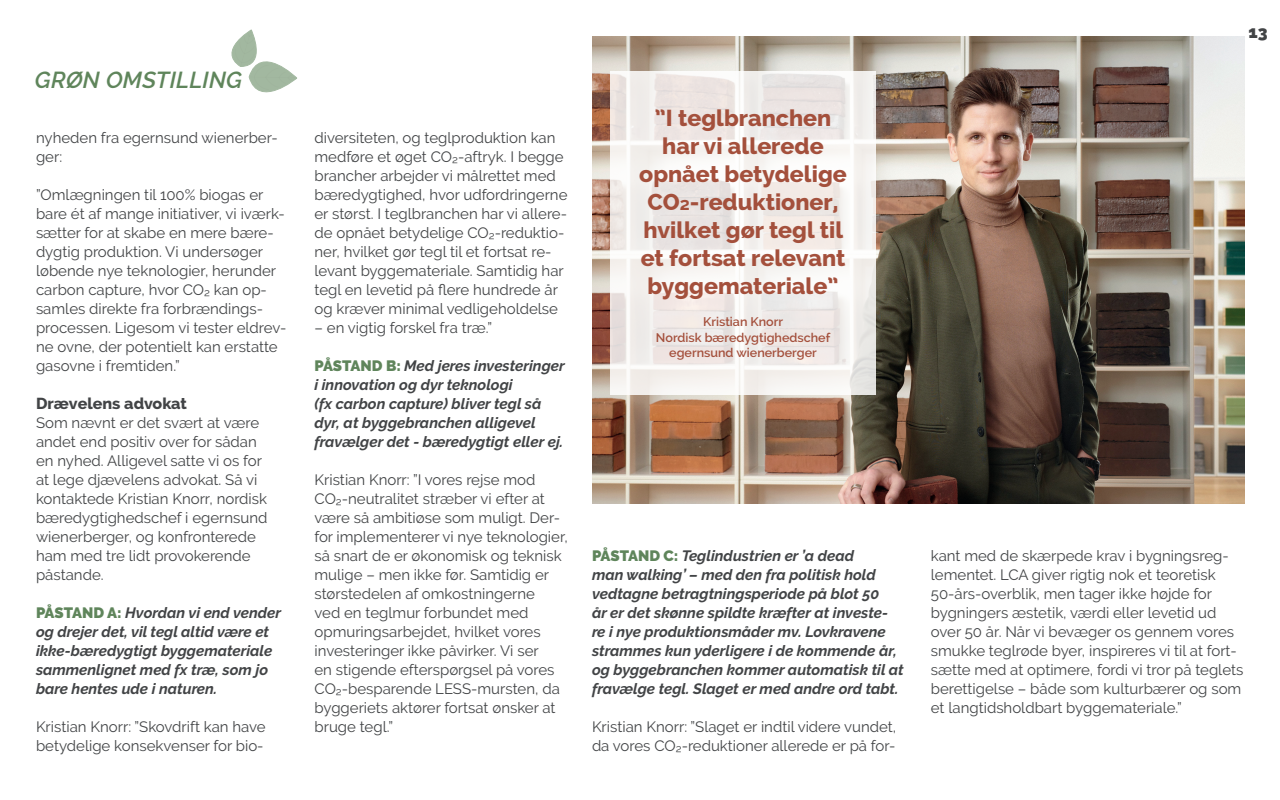
<style>
.page{position:relative;width:1280px;height:800px;background:#fff}
.page>*{position:absolute;margin:0;border:0;box-sizing:border-box;transform-origin:0 0}
.t1{font:800 23.2px/28px "Raleway";color:#a4503c;text-align:center}
.t2{font:italic 600 23.1px "Raleway";letter-spacing:.01em;color:#5f855b}
.t3{font:900 17px "Raleway";color:#424446}
.t4{font:800 16px "Raleway";color:#424446}
.t5{font:15px/19px "Raleway";color:#424446}
.t6{font:italic 700 15px/19px "Raleway";color:#424446}
.t7{font:600 12.5px/15.4px "Raleway";color:#a4503c;text-align:center}
.s1{font-weight:900;font-style:normal;color:#5f855b}
</style>
<div class="page">
<img style="left:592px;top:37px;width:653px;height:467px">
<svg style="left:610px;top:71px;width:266px;height:324px;fill:#f2edea"></svg>
<svg style="left:231px;top:29px;width:66px;height:64px"></svg>
<h2 class="t2" style="left:35px;top:66px;width:209px">GRØN OMSTILLING</h2>
<p class="t5" style="left:36px;top:128px;width:243px">nyheden fra egernsund wienerber&shy;ger:</p>
<p class="t5" style="left:36px;top:185px;width:252px">”Omlægningen til 100% biogas er bare ét af mange initiativer, vi iværk&shy;sætter for at skabe en mere bære&shy;dygtig produktion. Vi undersøger løbende nye teknologier, herunder carbon capture, hvor CO₂ kan op&shy;samles direkte fra forbrændings&shy;processen. Ligesom vi tester eldrev&shy;ne ovne, der potentielt kan erstatte gasovne i fremtiden.”</p>
<p class="t4" style="left:36px;top:394px;width:153px">Drævelens advokat</p>
<p class="t5" style="left:36px;top:413px;width:233px">Som nævnt er det svært at være andet end positiv over for sådan en nyhed. Alligevel satte vi os for at lege djævelens advokat. Så vi kontaktede Kristian Knorr, nordisk bæredygtighedschef i egernsund wienerberger, og konfronterede ham med tre lidt provokerende påstande.</p>
<p class="t6" style="left:36px;top:603px;width:247px"><span class="s1">PÅSTAND A:</span> Hvordan vi end vender og drejer det, vil tegl altid være et ikke-bæredygtigt byggemateriale sammenlignet med fx træ, som jo bare hentes ude i naturen.</p>
<p class="t5" style="left:36px;top:717px;width:231px">Kristian Knorr: ”Skovdrift kan have betydelige konsekvenser for bio-</p>
<p class="t5" style="left:315px;top:128px;width:255px">diversiteten, og teglproduktion kan medføre et øget CO₂-aftryk. I begge brancher arbejder vi målrettet med bæredygtighed, hvor udfordringerne er størst. I teglbranchen har vi allere&shy;de opnået betydelige CO₂-reduktio&shy;ner, hvilket gør tegl til et fortsat re&shy;levant byggemateriale. Samtidig har tegl en levetid på flere hundrede år og kræver minimal vedligeholdelse</p>
<p class="t5" style="left:315px;top:318px;width:179px">– en vigtig forskel fra træ.”</p>
<p class="t6" style="left:315px;top:356px;width:252px"><span class="s1">PÅSTAND B:</span> Med jeres investeringer i innovation og dyr teknologi<br>(fx carbon capture) bliver tegl så dyr, at byggebranchen alligevel fravælger det - bæredygtigt eller ej.</p>
<p class="t5" style="left:315px;top:470px;width:255px">Kristian Knorr: ”I vores rejse mod CO₂-neutralitet stræber vi efter at være så ambitiøse som muligt. Der&shy;for implementerer vi nye teknologier, så snart de er økonomisk og teknisk mulige – men ikke før. Samtidig er størstedelen af omkostningerne<br>ved en teglmur forbundet med opmuringsarbejdet, hvilket vores investeringer ikke påvirker. Vi ser<br>en stigende efterspørgsel på vores CO₂-besparende LESS-mursten, da byggeriets aktører fortsat ønsker at bruge tegl.”</p>
<h1 class="t1" style="left:639px;top:104px;width:209px">”I teglbranchen har vi allerede opnået betydelige<br>CO₂-reduktioner, hvilket gør tegl til et fortsat relevant byggemateriale”</h1>
<p class="t7" style="left:656px;top:314px;width:176px">Kristian Knorr<br>Nordisk bæredygtighedschef egernsund wienerberger</p>
<p class="t6" style="left:592px;top:546px;width:313px"><span class="s1">PÅSTAND C:</span> Teglindustrien er ’a dead<br>man walking’ – med den fra politisk hold vedtagne betragtningsperiode på blot 50<br>år er det skønne spildte kræfter at investe&shy;re i nye produktionsmåder mv. Lovkravene strammes kun yderligere i de kommende år, og byggebranchen kommer automatisk til at fravælge tegl. Slaget er med andre ord tabt.</p>
<p class="t5" style="left:592px;top:717px;width:306px">Kristian Knorr: ”Slaget er indtil videre vundet, da vores CO₂-reduktioner allerede er på for-</p>
<p class="t3" style="left:1249px;top:22px;width:21px">13</p>
<p class="t5" style="left:931px;top:546px;width:314px">kant med de skærpede krav i bygningsreg&shy;lementet. LCA giver rigtig nok et teoretisk 50-års-overblik, men tager ikke højde for bygningers æstetik, værdi eller levetid ud over 50 år. Når vi bevæger os gennem vores smukke teglrøde byer, inspireres vi til at fort&shy;sætte med at optimere, fordi vi tror på teglets berettigelse – både som kulturbærer og som et langtidsholdbart byggemateriale.”</p>
</div>
